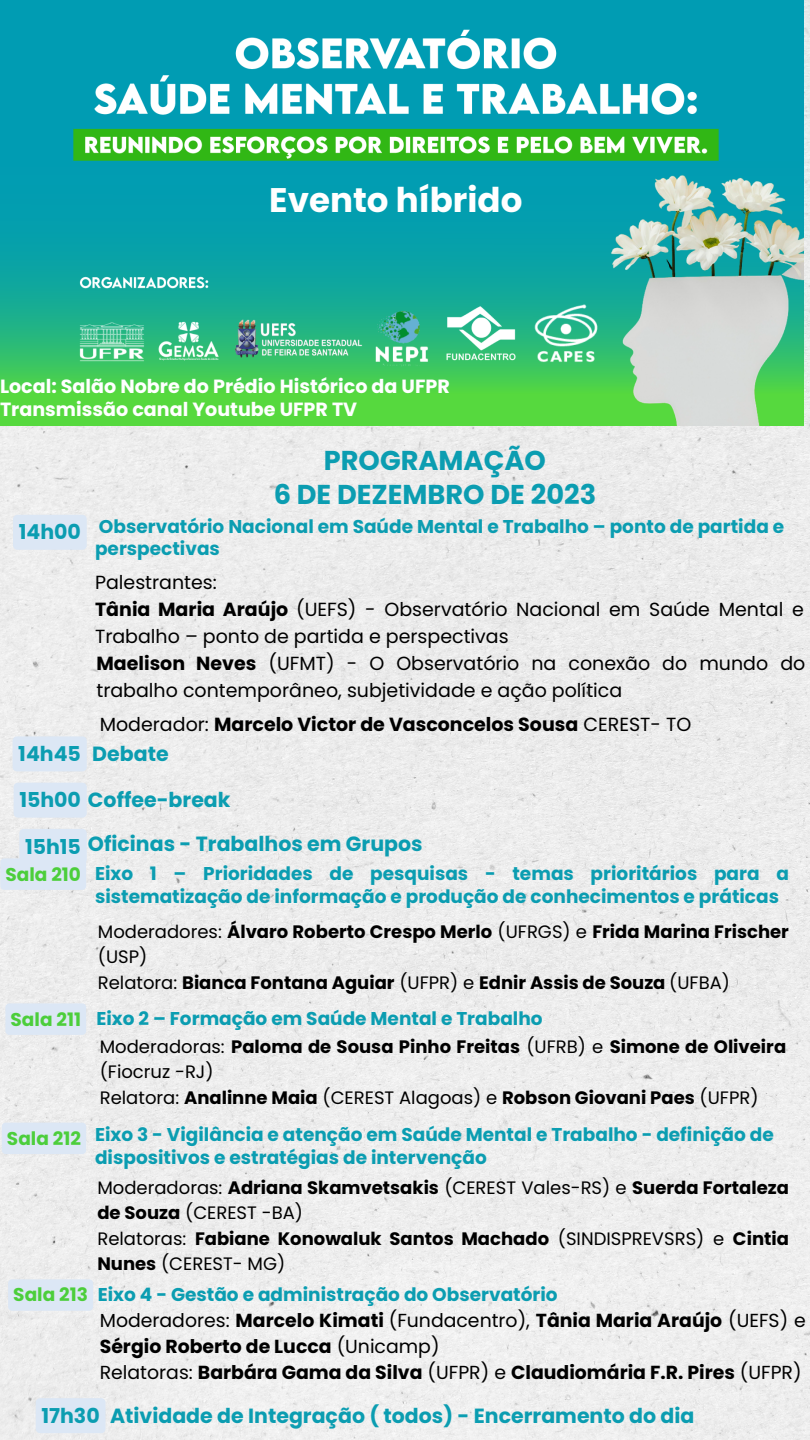
<style>
.page{position:relative;width:810px;height:1440px;background:#ededed}
.page>*{position:absolute;margin:0;border:0;box-sizing:border-box;transform-origin:0 0}
.t1{font:700 34.1px "Poppins";color:#fff}
.t2{font:700 27.2px "Poppins";color:#0b9db1}
.t3{font:700 20.5px "Poppins";color:#0b9db1}
.t4{font:700 19.1px "Poppins";color:#fff}
.t5{font:19px/27px "Poppins";color:#000}
.t6{font:700 19px "Poppins";color:#000}
.t7{font:700 18.9px/26.2px "Poppins";color:#000}
.t8{font:700 18.5px/22.5px "Poppins";color:#0b9db1}
.t9{font:700 18.5px "Poppins";color:#4cce3b}
.t10{font:700 18px/25.5px "Poppins";color:#000}
.t11{font:18px "Poppins";color:#000}
.s1{font-weight:700}
.s2{font-weight:400}
</style>
<div class="page">
<img style="left:0;top:0;width:804px;height:425px">
<div style="left:13px;top:515px;width:74px;height:35px;background:#dce7f5"></div>
<div style="left:13px;top:736px;width:74px;height:35px;background:#dce7f5"></div>
<div style="left:14px;top:783px;width:73px;height:35px;background:#dce7f5"></div>
<div style="left:36px;top:1398px;width:70px;height:35px;background:#dce7f5"></div>
<svg style="left:0;top:829px;width:87px;height:61px;background:#dde7f3"></svg>
<div style="left:5px;top:1003px;width:81px;height:32px;background:#dce7f5"></div>
<div style="left:2px;top:1123px;width:84px;height:31px;background:#dce7f5"></div>
<div style="left:8px;top:1279px;width:85px;height:32px;background:#dce7f5"></div>
<p class="t1" style="left:269px;top:177px;width:255px">Evento híbrido</p>
<p class="t4" style="left:0;top:373px;width:451px">Local: Salão Nobre do Prédio Histórico da UFPR</p>
<p class="t4" style="left:0;top:396px;width:359px">Transmissão canal Youtube UFPR TV</p>
<p class="t2" style="left:324px;top:441px;width:224px">PROGRAMAÇÃO</p>
<p class="t2" style="left:274px;top:476px;width:324px">6 DE DEZEMBRO DE 2023</p>
<p class="t3" style="left:19px;top:518px;width:64px">14h00</p>
<p class="t8" style="left:95px;top:515px;width:691px">Observatório Nacional em Saúde Mental e Trabalho – ponto de partida e perspectivas</p>
<p class="t5" style="left:95px;top:569px;width:123px">Palestrantes:</p>
<p class="t5" style="left:95px;top:596px;width:710px"><span class="s1">Tânia Maria Araújo</span> (UEFS) - Observatório Nacional em Saúde Mental e<br>Trabalho – ponto de partida e perspectivas</p>
<p class="t5" style="left:96px;top:650px;width:710px"><span class="s1">Maelison Neves</span> (UFMT) - O Observatório na conexão do mundo do trabalho contemporâneo, subjetividade e ação política</p>
<p class="t6" style="left:100px;top:711px;width:593px"><span class="s2">Moderador:</span> Marcelo Victor de Vasconcelos Sousa <span class="s2">CEREST- TO</span></p>
<p class="t3" style="left:18px;top:740px;width:64px">14h45</p>
<p class="t3" style="left:92px;top:740px;width:78px">Debate</p>
<p class="t3" style="left:19px;top:786px;width:213px">15h00 Coffee-break</p>
<p class="t3" style="left:88px;top:830px;width:336px">Oficinas - Trabalhos em Grupos</p>
<p class="t3" style="left:25px;top:832px;width:57px">15h15</p>
<p class="t9" style="left:5px;top:861px;width:77px">Sala 210</p>
<p class="t8" style="left:95px;top:862px;width:695px">Eixo 1 – Prioridades de pesquisas - temas prioritários para a sistematização de informação e produção de conhecimentos e práticas</p>
<p class="t10" style="left:98px;top:919px;width:693px"><span class="s2">Moderadores:</span> Álvaro Roberto Crespo Merlo <span class="s2">(UFRGS) e</span> Frida Marina Frischer <span class="s2">(USP)</span></p>
<p class="t10" style="left:98px;top:970px;width:634px"><span class="s2">Relatora:</span> Bianca Fontana Aguiar <span class="s2">(UFPR) e</span> Ednir Assis de Souza <span class="s2">(UFBA)</span></p>
<p class="t9" style="left:11px;top:1006px;width:72px">Sala 211</p>
<p class="t8" style="left:96px;top:1008px;width:448px">Eixo 2 – Formação em Saúde Mental e Trabalho</p>
<p class="t10" style="left:100px;top:1034px;width:688px"><span class="s2">Moderadoras:</span> Paloma de Sousa Pinho Freitas <span class="s2">(UFRB) e</span> Simone de Oliveira <span class="s2">(Fiocruz -RJ)</span></p>
<p class="t11" style="left:100px;top:1085px;width:660px">Relatora: <span class="s1">Analinne Maia</span> (CEREST Alagoas) e <span class="s1">Robson Giovani Paes</span> (UFPR)</p>
<p class="t9" style="left:7px;top:1125px;width:76px">Sala 212</p>
<p class="t8" style="left:95px;top:1123px;width:680px">Eixo 3 - Vigilância e atenção em Saúde Mental e Trabalho - definição de dispositivos e estratégias de intervenção</p>
<p class="t10" style="left:97px;top:1175px;width:693px"><span class="s2">Moderadoras:</span> Adriana Skamvetsakis <span class="s2">(CEREST Vales-RS) e</span> Suerda Fortaleza de Souza <span class="s2">(CEREST -BA)</span></p>
<p class="t10" style="left:97px;top:1226px;width:693px"><span class="s2">Relatoras:</span> Fabiane Konowaluk Santos Machado <span class="s2">(SINDISPREVSRS) e</span> Cintia<br>Nunes <span class="s2">(CEREST- MG)</span></p>
<p class="t9" style="left:13px;top:1282px;width:76px">Sala 213</p>
<p class="t8" style="left:98px;top:1284px;width:461px">Eixo 4 - Gestão e administração do Observatório</p>
<p class="t7" style="left:100px;top:1307px;width:708px"><span class="s2">Moderadores:</span> Marcelo Kimati <span class="s2">(Fundacentro),</span> Tânia Maria Araújo <span class="s2">(UEFS) e<br></span>Sérgio Roberto de Lucca <span class="s2">(Unicamp)</span></p>
<p class="t7" style="left:100px;top:1360px;width:703px"><span class="s2">Relatoras:</span> Barbára Gama da Silva <span class="s2">(UFPR) e</span> Claudiomária F.R. Pires <span class="s2">(UFPR)</span></p>
<p class="t3" style="left:41px;top:1401px;width:60px">17h30</p>
<p class="t3" style="left:110px;top:1401px;width:586px">Atividade de Integração ( todos) - Encerramento do dia</p>
</div>
